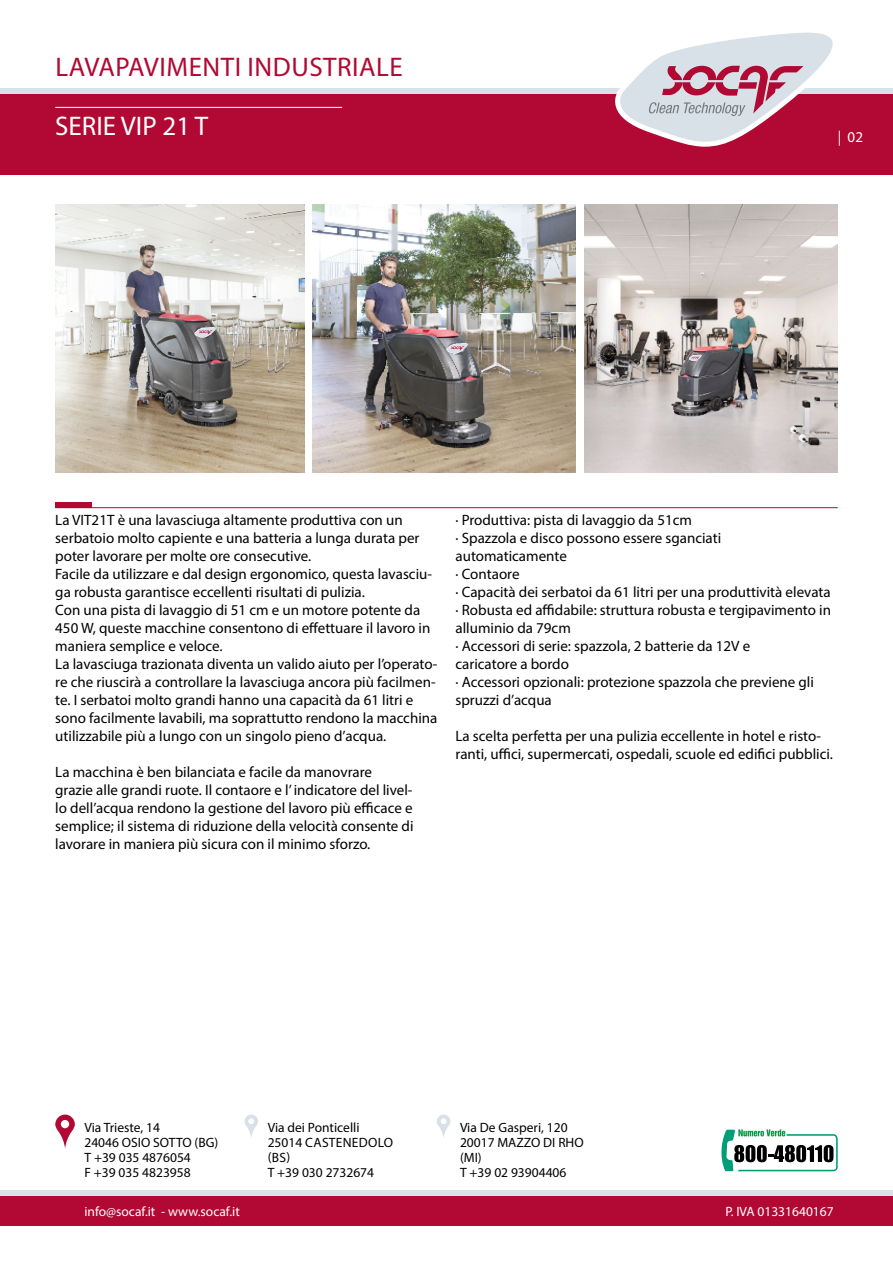
<style>
.page{position:relative;width:893px;height:1263px;background:#fff}
.page>*{position:absolute;margin:0;border:0;box-sizing:border-box;transform-origin:0 0}
.t1{font:27px "Myriad Pro";letter-spacing:.02em;color:#b10933}
.t2{font:27px "Myriad Pro";color:#fff}
.t3{font:15px/18px "Myriad Pro";color:#000}
.t4{font:15px "Myriad Pro";color:#fff}
.t5{font:13.5px/15px "Myriad Pro";color:#000}
.t6{font:13.5px "Myriad Pro";color:#fff}
</style>
<div class="page">
<div style="left:0;top:94px;width:893px;height:80px;background:#b10933"></div>
<div style="left:0;top:1196px;width:893px;height:29px;background:#b10933"></div>
<div style="left:0;top:88px;width:893px;height:6px;background:#d8e1e7"></div>
<div style="left:0;top:1190px;width:893px;height:6px;background:#d8e1e7"></div>
<hr style="left:55px;top:107px;width:287px;height:1px;background:#fff">
<svg style="left:55px;top:1114px;width:20px;height:35px"></svg>
<svg style="left:244px;top:1114px;width:14px;height:24px"></svg>
<svg style="left:437px;top:1114px;width:13px;height:24px"></svg>
<svg style="left:721px;top:1129px;width:117px;height:42px"></svg>
<div style="left:55px;top:502px;width:36px;height:6px;background:#b10933"></div>
<hr style="left:55px;top:507px;width:783px;height:1px;background:#b10933">
<svg style="left:615px;top:32px;width:218px;height:115px"></svg>
<img style="left:55px;top:204px;width:249px;height:268px">
<img style="left:585px;top:204px;width:253px;height:268px">
<img style="left:313px;top:204px;width:262px;height:268px">
<svg style="left:194px;top:327px;width:24px;height:11px"></svg>
<svg style="left:446px;top:343px;width:23px;height:11px"></svg>
<svg style="left:688px;top:355px;width:15px;height:6px"></svg>
<h1 class="t1" style="left:56px;top:50px;width:349px">LAVAPAVIMENTI INDUSTRIALE</h1>
<h1 class="t2" style="left:55px;top:109px;width:154px">SERIE VIP 21 T</h1>
<p class="t4" style="left:838px;top:128px;width:27px">| 02</p>
<p class="t3" style="left:55px;top:510px;width:384px">La VIT21T è una lavasciuga altamente produttiva con un serbatoio molto capiente e una batteria a lunga durata per poter lavorare per molte ore consecutive.<br>Facile da utilizzare e dal design ergonomico, questa lavasciu&shy;ga robusta garantisce eccellenti risultati di pulizia.<br>Con una pista di lavaggio di 51 cm e un motore potente da 450 W, queste macchine consentono di effettuare il lavoro in maniera semplice e veloce.<br>La lavasciuga trazionata diventa un valido aiuto per l’operato&shy;re che riuscirà a controllare la lavasciuga ancora più facilmen&shy;te. I serbatoi molto grandi hanno una capacità da 61 litri e sono facilmente lavabili, ma soprattutto rendono la macchina utilizzabile più a lungo con un singolo pieno d’acqua.</p>
<p class="t3" style="left:55px;top:762px;width:360px">La macchina è ben bilanciata e facile da manovrare<br>grazie alle grandi ruote. Il contaore e l’ indicatore del livel&shy;lo dell’acqua rendono la gestione del lavoro più efficace e semplice; il sistema di riduzione della velocità consente di lavorare in maniera più sicura con il minimo sforzo.</p>
<p class="t3" style="left:455px;top:510px;width:377px">· Produttiva: pista di lavaggio da 51cm<br>· Spazzola e disco possono essere sganciati automaticamente<br>· Contaore<br>· Capacità dei serbatoi da 61 litri per una produttività elevata · Robusta ed affidabile: struttura robusta e tergipavimento in alluminio da 79cm<br>· Accessori di serie: spazzola, 2 batterie da 12V e<br>caricatore a bordo<br>· Accessori opzionali: protezione spazzola che previene gli spruzzi d’acqua</p>
<p class="t3" style="left:455px;top:726px;width:379px">La scelta perfetta per una pulizia eccellente in hotel e risto&shy;ranti, uffici, supermercati, ospedali, scuole ed edifici pubblici.</p>
<p class="t5" style="left:84px;top:1120px;width:135px">Via Trieste, 14<br>24046 OSIO SOTTO (BG)<br>T +39 035 4876054<br>F +39 035 4823958</p>
<p class="t5" style="left:268px;top:1120px;width:127px">Via dei Ponticelli<br>25014 CASTENEDOLO (BS)<br>T +39 030 2732674</p>
<p class="t5" style="left:460px;top:1120px;width:125px">Via De Gasperi, 120<br>20017 MAZZO DI RHO (MI)<br>T +39 02 93904406</p>
<p class="t6" style="left:84px;top:1202px;width:157px">info@socaf.it - www.socaf.it</p>
<p class="t6" style="left:725px;top:1202px;width:110px">P. IVA 01331640167</p>
</div>
